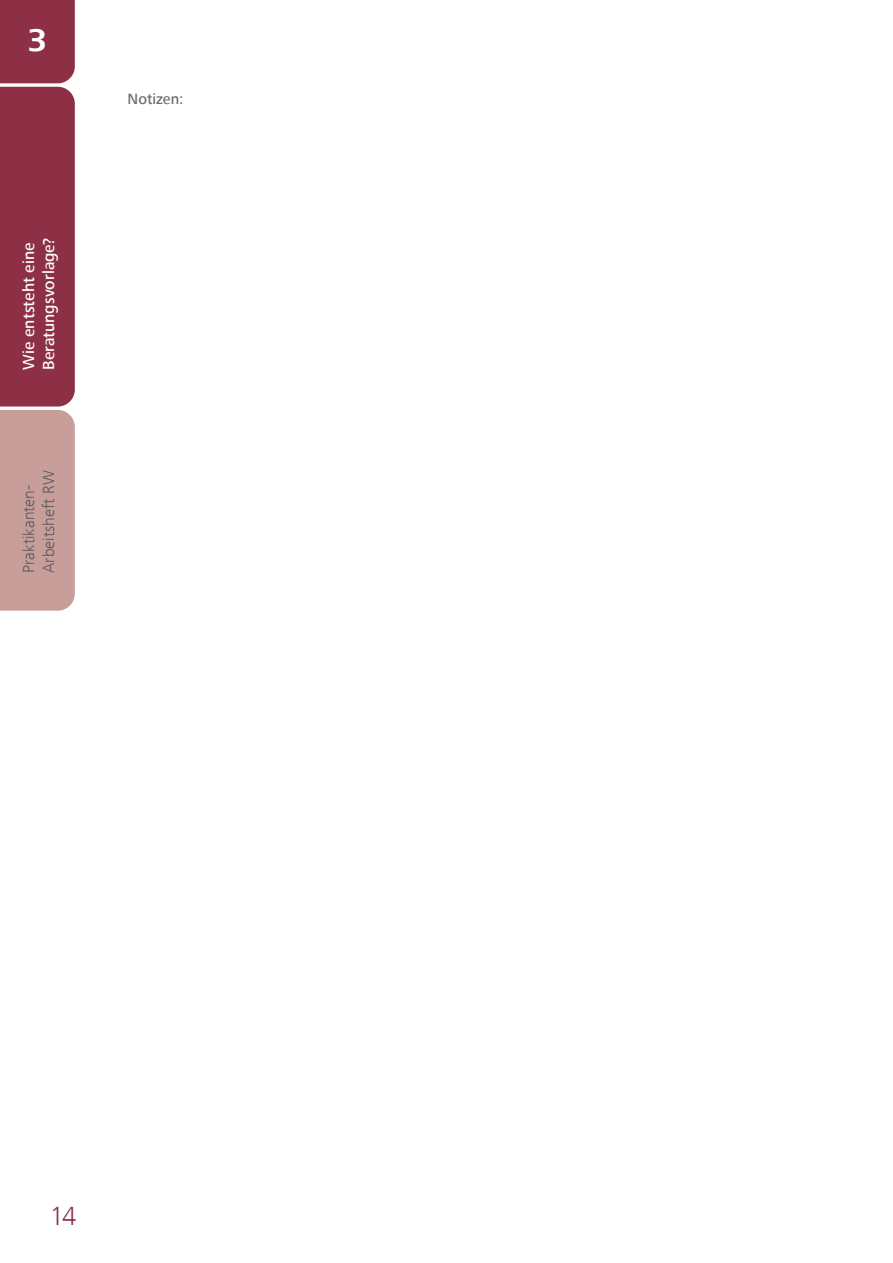
<style>
.page{position:relative;width:893px;height:1263px;background:#fff}
.page>*{position:absolute;margin:0;border:0;box-sizing:border-box;transform-origin:0 0}
.t1{font:700 33px "Frutiger Next Com";color:#fff}
.t2{font:300 27px "Frutiger Next Com";color:#8d2f45}
.t3{font:500 16.5px/19.8px "Frutiger Next Com";color:#fff}
.t4{font:300 16.5px/19.8px "Frutiger Next Com";color:#58595b}
.Notizen{font:500 15.3px "Frutiger Next Com";color:#6d6e71}
</style>
<div class="page">
<svg style="left:0;top:0;width:75px;height:611px;background:#a25764"></svg>
<h1 class="t1" style="left:28px;top:21px;width:21px">3</h1>
<p class="t3" style="left:19px;top:370px;width:134px;rotate:-90deg">Wie entsteht eine<br>Beratungsvorlage?</p>
<p class="t4" style="left:19px;top:573px;width:104px;rotate:-90deg">Praktikanten-<br>Arbeitsheft RW</p>
<p class="Notizen" style="left:128px;top:90px;width:57px">Notizen:</p>
<h2 class="t2" style="left:50px;top:1200px;width:28px">14</h2>
</div>
